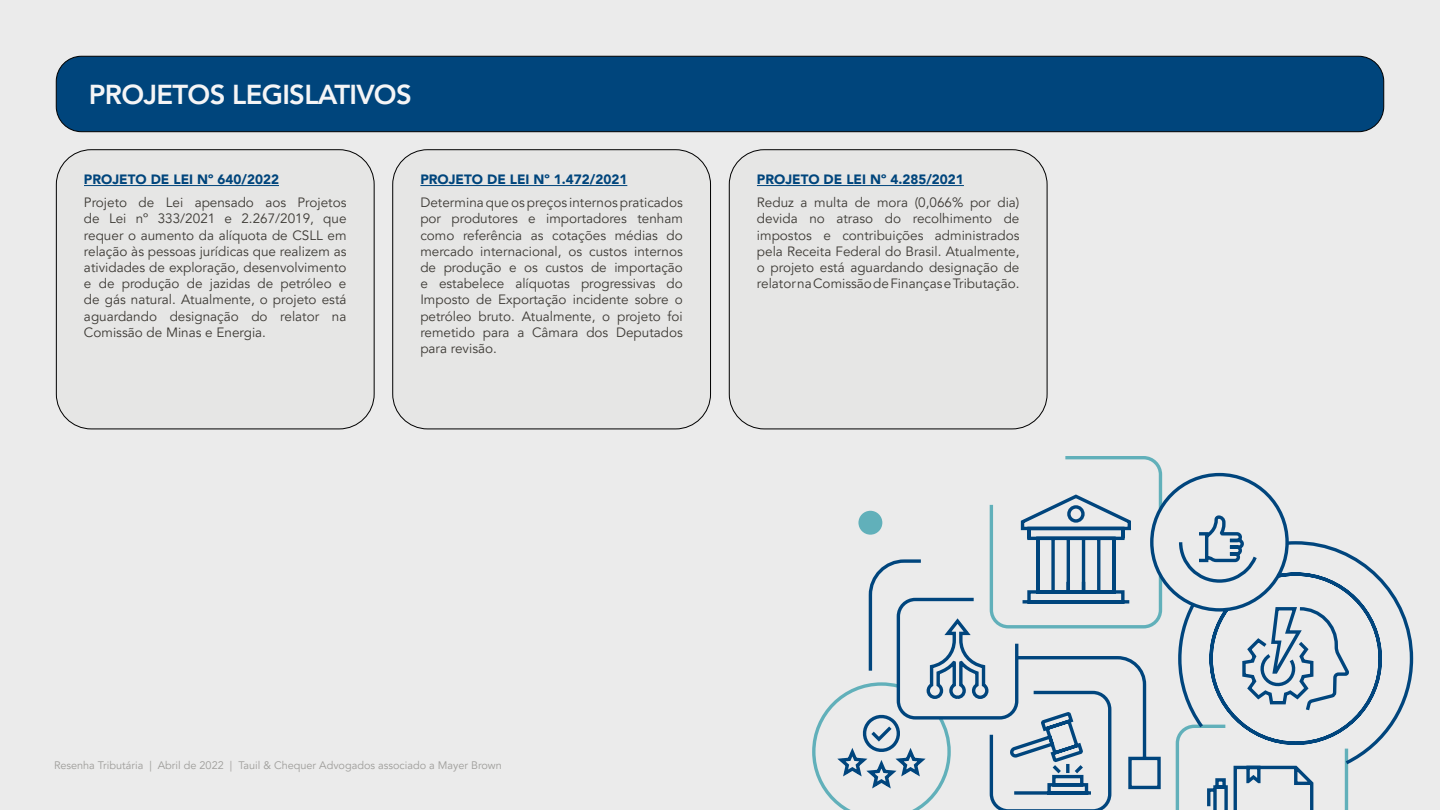
<style>
.page{position:relative;width:1440px;height:810px;background:#ebebeb}
.page>*{position:absolute;margin:0;border:0;box-sizing:border-box;transform-origin:0 0}
.t1{font:800 27.38px "Avenir LT Pro";letter-spacing:-.025em;color:#f5f5f6}
.t2{font:13.5px/16.2px "Avenir LT Pro";color:#3d3a35;text-align:justify}
.t3{font:900 13.5px "Avenir LT Pro";color:#00457c}
.t4{font:10.88px "Avenir LT Pro";color:#9e9d9a}
</style>
<div class="page">
<div style="left:56px;top:56px;width:1328px;height:76px;background:#00457c;border-radius:25px"></div>
<div style="left:56px;top:56px;width:1328px;height:76px;border:1px solid #000;border-radius:25px"></div>
<div style="left:729px;top:150px;width:318px;height:279px;background:#e6e6e5;border-radius:35px"></div>
<div style="left:729px;top:150px;width:318px;height:279px;border:1px solid #000;border-radius:35px"></div>
<hr style="left:757px;top:185px;width:207px;height:1px;background:#00457c">
<div style="left:56px;top:150px;width:318px;height:279px;background:#e6e6e5;border-radius:35px"></div>
<div style="left:56px;top:150px;width:318px;height:279px;border:1px solid #000;border-radius:35px"></div>
<hr style="left:84px;top:185px;width:195px;height:1px;background:#00457c">
<div style="left:393px;top:150px;width:318px;height:279px;background:#e6e6e5;border-radius:35px"></div>
<div style="left:393px;top:150px;width:318px;height:279px;border:1px solid #000;border-radius:35px"></div>
<hr style="left:420px;top:185px;width:207px;height:1px;background:#00457c">
<svg style="left:812px;top:456px;width:350px;height:345px"></svg>
<svg style="left:1350px;top:554px;width:64px;height:209px"></svg>
<svg style="left:833px;top:471px;width:517px;height:339px"></svg>
<p class="t1" style="left:89px;top:78px;width:324px">PROJETOS LEGISLATIVOS</p>
<p class="t3" style="left:84px;top:171px;width:197px">PROJETO DE LEI Nº 640/2022</p>
<p class="t2" style="left:84px;top:195px;width:264px">Projeto de Lei apensado aos Projetos de Lei nº 333/2021 e 2.267/2019, que requer o aumento da alíquota de CSLL em relação às pessoas jurídicas que realizem as atividades de exploração, desenvolvimento e de produção de jazidas de petróleo e de gás natural. Atualmente, o projeto está aguardando designação do relator na Comissão de Minas e Energia.</p>
<p class="t3" style="left:420px;top:171px;width:208px">PROJETO DE LEI Nº 1.472/2021</p>
<p class="t2" style="left:420px;top:195px;width:264px">Determina que os preços internos praticados por produtores e importadores tenham como referência as cotações médias do mercado internacional, os custos internos de produção e os custos de importação e estabelece alíquotas progressivas do Imposto de Exportação incidente sobre o petróleo bruto. Atualmente, o projeto foi remetido para a Câmara dos Deputados para revisão.</p>
<p class="t3" style="left:757px;top:171px;width:208px">PROJETO DE LEI Nº 4.285/2021</p>
<p class="t2" style="left:757px;top:195px;width:264px">Reduz a multa de mora (0,066% por dia) devida no atraso do recolhimento de impostos e contribuições administrados pela Receita Federal do Brasil. Atualmente, o projeto está aguardando designação de relator na Comissão de Finanças e Tributação.</p>
<p class="t4" style="left:54px;top:759px;width:449px">Resenha Tributária | Abril de 2022 | Tauil &amp; Chequer Advogados associado a Mayer Brown</p>
</div>
